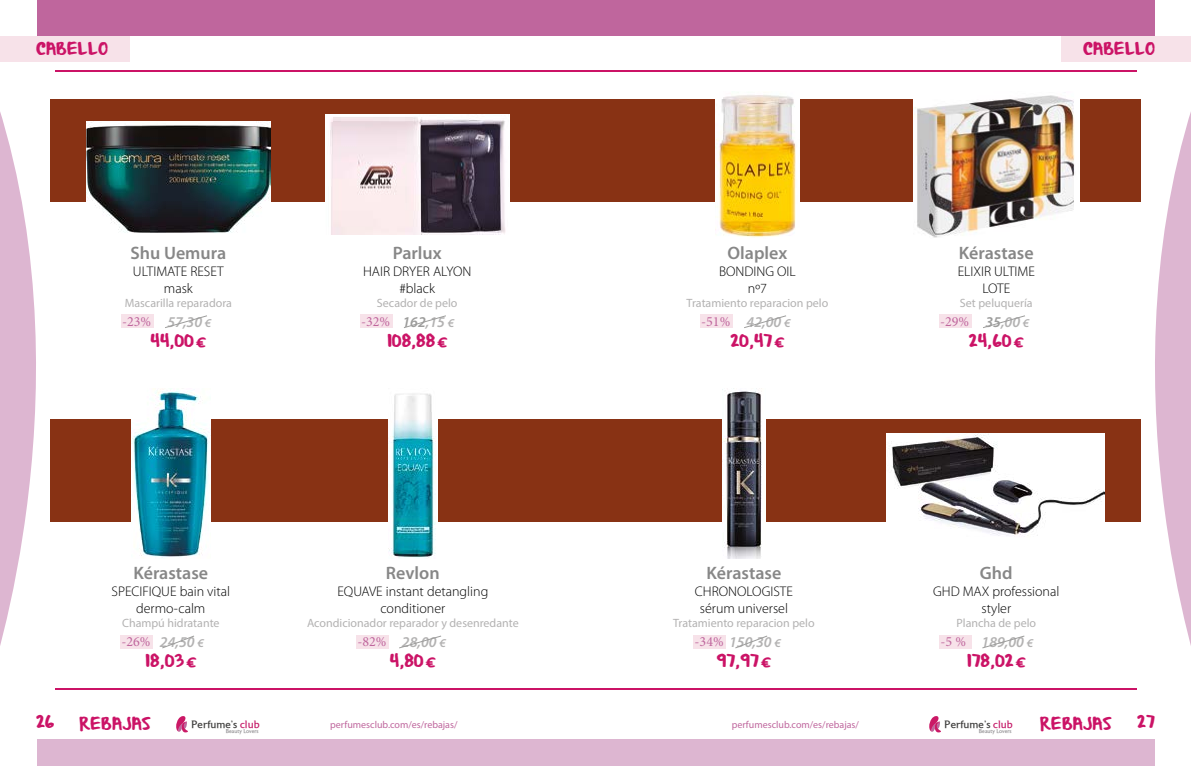
<style>
.page{position:relative;width:1191px;height:766px;background:#fff}
.page>*{position:absolute;margin:0;border:0;box-sizing:border-box;transform-origin:0 0}
.t1{font:600 18px "Myriad Pro";color:#878787}
.t2{font:italic 600 15px "Myriad Pro";color:#b3b2b2}
.t3{font:italic 600 15px "Myriad Pro";color:#9d9d9c}
.t4{font:300 14px/16.8px "Myriad Pro";color:#000;text-align:center}
.t5{font:14px "From Where You Are";color:#cb1366}
.t6{font:14px "From Where You Are";letter-spacing:.02em;color:#cb1366}
.t7{font:14px "Minion Pro";color:#bf669d}
.t8{font:12px "Myriad Pro";color:#b3b2b2}
.t9{font:10.6px "Astoria Roman";color:#3b3a39}
.t10{font:10px "Myriad Pro";color:#bf669d}
.t11{font:5.6px "Astoria Roman";color:#89878a;scale:.95 1}
.s1{font-size:12px}
.s2{font-size:10px}
.s3{color:#b3b2b2}
.s4{font-size:12px;color:#b3b2b2}
.s5{color:#9d9d9c}
.s6{font-family:"Minion Pro";font-weight:400;font-style:normal;font-size:14px;color:#bf669d}
.s7{color:#c41766}
</style>
<div class="page">
<svg style="left:929px;top:716px;width:12px;height:16px"></svg>
<svg style="left:176px;top:716px;width:12px;height:16px"></svg>
<div style="left:36px;top:0;width:1118px;height:36px;background:#bf669d"></div>
<div style="left:36px;top:739px;width:1118px;height:26px;background:#ddb6d1"></div>
<svg style="left:0;top:112px;width:36px;height:534px;fill:#ddb6d1"></svg>
<svg style="left:1155px;top:112px;width:36px;height:534px;fill:#ddb6d1"></svg>
<hr style="left:55px;top:70px;width:1081px;height:2px;background:#cb1366">
<div style="left:1061px;top:36px;width:130px;height:25px;background:#f7e2e9"></div>
<hr style="left:55px;top:688px;width:1081px;height:1px;background:#cb1366">
<div style="left:595px;top:99px;width:546px;height:103px;background:#883214"></div>
<div style="left:595px;top:419px;width:546px;height:103px;background:#883214"></div>
<svg style="left:744px;top:315px;width:42px;height:13px"></svg>
<svg style="left:983px;top:315px;width:42px;height:13px"></svg>
<div style="left:700px;top:314px;width:32px;height:14px;background:#f7e2e9"></div>
<div style="left:939px;top:314px;width:32px;height:14px;background:#f7e2e9"></div>
<img style="left:913px;top:95px;width:166px;height:143px">
<img style="left:715px;top:95px;width:85px;height:142px">
<svg style="left:735px;top:635px;width:33px;height:14px"></svg>
<div style="left:693px;top:634px;width:32px;height:14px;background:#f7e2e9"></div>
<svg style="left:982px;top:635px;width:43px;height:14px"></svg>
<div style="left:939px;top:634px;width:32px;height:14px;background:#f7e2e9"></div>
<img style="left:722px;top:388px;width:44px;height:170px">
<img style="left:886px;top:433px;width:218px;height:103px">
<div style="left:0;top:36px;width:129px;height:25px;background:#f7e2e9"></div>
<div style="left:50px;top:99px;width:545px;height:103px;background:#883214"></div>
<div style="left:50px;top:419px;width:545px;height:103px;background:#883214"></div>
<svg style="left:162px;top:635px;width:32px;height:14px"></svg>
<div style="left:120px;top:634px;width:33px;height:14px;background:#f7e2e9"></div>
<svg style="left:399px;top:635px;width:42px;height:14px"></svg>
<div style="left:356px;top:634px;width:32px;height:14px;background:#f7e2e9"></div>
<img style="left:131px;top:388px;width:80px;height:170px">
<img style="left:388px;top:393px;width:49px;height:165px">
<svg style="left:165px;top:315px;width:42px;height:13px"></svg>
<svg style="left:404px;top:315px;width:42px;height:13px"></svg>
<div style="left:121px;top:314px;width:32px;height:14px;background:#f7e2e9"></div>
<div style="left:360px;top:314px;width:32px;height:14px;background:#f7e2e9"></div>
<img style="left:325px;top:115px;width:184px;height:119px">
<img style="left:86px;top:122px;width:184px;height:111px">
<p class="t6" style="left:36px;top:42px;width:73px">CABELLO</p>
<p class="t6" style="left:1083px;top:42px;width:73px">CABELLO</p>
<p class="t1" style="left:130px;top:241px;width:97px">Shu Uemura</p>
<p class="t4" style="left:133px;top:263px;width:92px">ULTIMATE RESET mask</p>
<p class="t8" style="left:125px;top:295px;width:109px">Mascarilla reparadora</p>
<p class="t2" style="left:167px;top:312px;width:45px">57,30 <span class="s1">€</span></p>
<p class="t5" style="left:151px;top:334px;width:57px">44,00 <span class="s2">€</span></p>
<p class="t1" style="left:393px;top:241px;width:50px">Parlux</p>
<p class="t4" style="left:363px;top:263px;width:110px">HAIR DRYER ALYON #black</p>
<p class="t8" style="left:377px;top:295px;width:82px">Secador de pelo</p>
<p class="t3" style="left:402px;top:312px;width:53px">162<span class="s3">,15</span> <span class="s4">€</span></p>
<p class="t5" style="left:387px;top:334px;width:62px">108,88 <span class="s2">€</span></p>
<p class="t7" style="left:122px;top:312px;width:31px">-23%</p>
<p class="t7" style="left:361px;top:312px;width:31px">-32%</p>
<p class="t1" style="left:727px;top:241px;width:61px">Olaplex</p>
<p class="t4" style="left:719px;top:263px;width:78px">BONDING OIL nº7</p>
<p class="t8" style="left:686px;top:295px;width:143px">Tratamiento reparacion pelo</p>
<p class="t2" style="left:746px;top:312px;width:45px">42,00 <span class="s1">€</span></p>
<p class="t5" style="left:730px;top:334px;width:56px">20,47 <span class="s2">€</span></p>
<p class="t1" style="left:959px;top:241px;width:76px">Kérastase</p>
<p class="t4" style="left:957px;top:263px;width:79px">ELIXIR ULTIME<br>LOTE</p>
<p class="t8" style="left:960px;top:295px;width:74px">Set peluquería</p>
<p class="t2" style="left:985px;top:312px;width:45px"><span class="s5">35</span>,00 <span class="s1">€</span></p>
<p class="t5" style="left:969px;top:334px;width:56px">24,60 <span class="s2">€</span></p>
<p class="t7" style="left:701px;top:312px;width:31px">-51%</p>
<p class="t7" style="left:940px;top:312px;width:31px">-29%</p>
<p class="t1" style="left:133px;top:561px;width:76px">Kérastase</p>
<p class="t4" style="left:111px;top:583px;width:120px">SPECIFIQUE bain vital dermo-calm</p>
<p class="t8" style="left:122px;top:615px;width:99px">Champú hidratante</p>
<p class="t2" style="left:160px;top:632px;width:45px">24,50 <span class="s1">€</span></p>
<p class="t5" style="left:145px;top:654px;width:53px">18,03 <span class="s2">€</span></p>
<p class="t7" style="left:122px;top:632px;width:31px">-26%</p>
<p class="t1" style="left:386px;top:561px;width:55px">Revlon</p>
<p class="t4" style="left:337px;top:583px;width:152px">EQUAVE instant detangling conditioner</p>
<p class="t8" style="left:307px;top:615px;width:213px">Acondicionador reparador y desenredante</p>
<p class="t2" style="left:402px;top:632px;width:45px">28,00 <span class="s1">€</span></p>
<p class="t5" style="left:390px;top:654px;width:47px">4,80 <span class="s2">€</span></p>
<p class="t7" style="left:357px;top:632px;width:31px">-82%</p>
<p class="t1" style="left:706px;top:561px;width:76px">Kérastase</p>
<p class="t4" style="left:695px;top:583px;width:100px">CHRONOLOGISTE sérum universel</p>
<p class="t8" style="left:673px;top:615px;width:143px">Tratamiento reparacion pelo</p>
<p class="t2" style="left:694px;top:632px;width:87px"><span class="s6">-34%</span> 150,30 <span class="s1">€</span></p>
<p class="t5" style="left:717px;top:654px;width:56px">97,97 <span class="s2">€</span></p>
<p class="t1" style="left:980px;top:561px;width:34px">Ghd</p>
<p class="t4" style="left:933px;top:583px;width:128px">GHD MAX professional styler</p>
<p class="t8" style="left:956px;top:615px;width:81px">Plancha de pelo</p>
<p class="t2" style="left:981px;top:632px;width:53px">189,00 <span class="s1">€</span></p>
<p class="t5" style="left:966px;top:654px;width:61px">178,02 <span class="s2">€</span></p>
<p class="t7" style="left:940px;top:632px;width:27px">-5 %</p>
<p class="t5" style="left:36px;top:715px;width:20px">26</p>
<p class="t6" style="left:79px;top:716px;width:73px">REBAJAS</p>
<p class="t9" style="left:191px;top:718px;width:70px">Perfume’s <span class="s7">club</span></p>
<p class="t11" style="left:226px;top:727px;width:36px">Beauty Lovers</p>
<p class="t10" style="left:330px;top:718px;width:129px">perfumesclub.com/es/rebajas/</p>
<p class="t10" style="left:731px;top:718px;width:129px">perfumesclub.com/es/rebajas/</p>
<p class="t9" style="left:944px;top:718px;width:70px">Perfume’s <span class="s7">club</span></p>
<p class="t11" style="left:979px;top:727px;width:36px">Beauty Lovers</p>
<p class="t6" style="left:1040px;top:716px;width:73px">REBAJAS</p>
<p class="t5" style="left:1137px;top:715px;width:19px">27</p>
</div>
